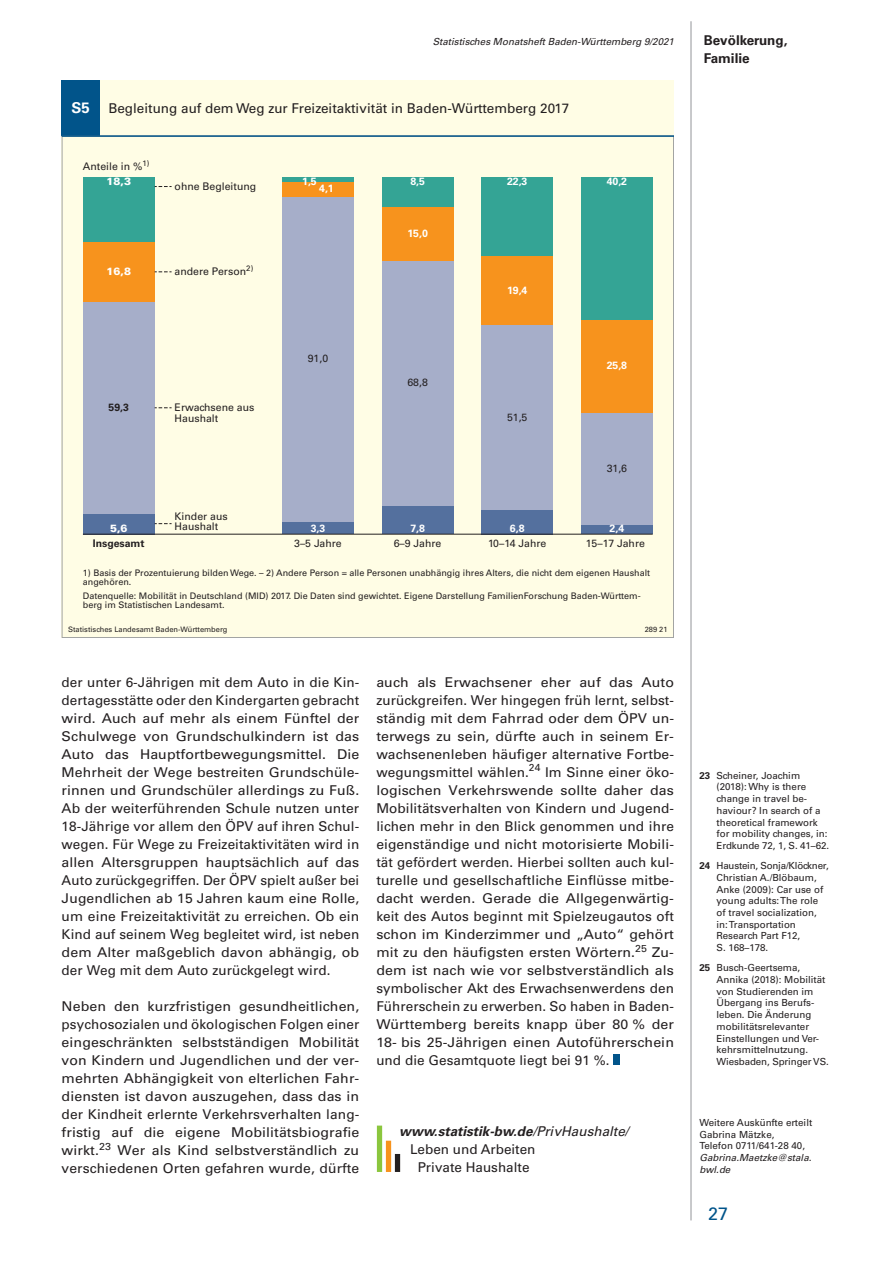
<style>
.page{position:relative;width:893px;height:1263px;background:#fff}
.page>*{position:absolute;margin:0;border:0;box-sizing:border-box;transform-origin:0 0}
.t1{font:18px "Univers";color:#01548a}
.Fließtext{font:13.5px/18px "Univers";letter-spacing:.005em;color:#231f20;text-align:justify;scale:1.05 1}
.Fließtext-2{font:13.5px/18px "Univers";letter-spacing:.005em;color:#231f20;text-align:justify}
.t2{font:italic 700 13.5px "Univers";color:#231f20}
.t3{font:700 13.5px/18px "Univers";color:#231f20}
.t4{font:10.5px/10.5px "Univers";color:#231f20}
.t5{font:700 10.5px "Univers";color:#fff}
.t6{font:700 10.5px "Univers";color:#231f20}
.t7{font:900 10.5px "Univers";color:#fff}
.Bildlegende{font:9.75px/11.7px "Univers";color:#231f20}
.Bildlegende-2{font:italic 9.75px/11.7px "Univers";color:#231f20}
.t8{font:9px/9px "Univers";color:#231f20}
.t9{font:7.5px "Univers";color:#231f20}
.s1{font-weight:700;font-size:15px;color:#fff}
.s2{font-weight:400}
.s3{font-weight:700}
</style>
<div class="page">
<hr style="left:691px;top:21px;width:1px;height:1199px;background:#939598">
<div style="left:614px;top:1055px;width:6px;height:10px;background:#01548a"></div>
<div style="left:62px;top:81px;width:612px;height:557px;background:#fffde5"></div>
<div style="left:62px;top:81px;width:38px;height:55px;background:#01548a"></div>
<svg style="left:62px;top:137px;width:612px;height:501px"></svg>
<div style="left:83px;top:177px;width:72px;height:65px;background:#34a495"></div>
<div style="left:282px;top:177px;width:72px;height:5px;background:#34a495"></div>
<div style="left:382px;top:177px;width:71px;height:30px;background:#34a495"></div>
<div style="left:481px;top:177px;width:72px;height:80px;background:#34a495"></div>
<div style="left:581px;top:177px;width:72px;height:143px;background:#34a495"></div>
<div style="left:83px;top:242px;width:72px;height:60px;background:#f7931d"></div>
<div style="left:282px;top:182px;width:72px;height:15px;background:#f7931d"></div>
<div style="left:382px;top:207px;width:71px;height:54px;background:#f7931d"></div>
<div style="left:481px;top:257px;width:72px;height:69px;background:#f7931d"></div>
<div style="left:581px;top:320px;width:72px;height:93px;background:#f7931d"></div>
<div style="left:83px;top:302px;width:72px;height:212px;background:#a6aec9"></div>
<div style="left:282px;top:197px;width:72px;height:325px;background:#a6aec9"></div>
<div style="left:382px;top:261px;width:71px;height:245px;background:#a6aec9"></div>
<div style="left:481px;top:326px;width:72px;height:184px;background:#a6aec9"></div>
<div style="left:581px;top:413px;width:72px;height:113px;background:#a6aec9"></div>
<div style="left:83px;top:514px;width:72px;height:20px;background:#54709e"></div>
<div style="left:282px;top:522px;width:72px;height:12px;background:#54709e"></div>
<div style="left:382px;top:506px;width:71px;height:28px;background:#54709e"></div>
<div style="left:481px;top:510px;width:72px;height:24px;background:#54709e"></div>
<div style="left:581px;top:526px;width:72px;height:8px;background:#54709e"></div>
<hr style="left:83px;top:534px;width:570px;height:1px;background:#231f20">
<hr style="left:62px;top:135px;width:612px;height:2px;background:#01548a">
<svg style="left:155px;top:186px;width:17px;height:1px"></svg>
<svg style="left:155px;top:407px;width:17px;height:1px"></svg>
<svg style="left:155px;top:272px;width:17px;height:1px"></svg>
<svg style="left:155px;top:523px;width:17px;height:1px"></svg>
<div style="left:377px;top:1125px;width:5px;height:47px;background:#8bc63e"></div>
<div style="left:386px;top:1141px;width:5px;height:31px;background:#f7931d"></div>
<div style="left:395px;top:1154px;width:5px;height:18px;background:#231f20"></div>
<p class="Bildlegende-2" style="left:433px;top:35px;width:243px">Statistisches Monatsheft Baden-Württemberg 9/2021</p>
<p class="t3" style="left:704px;top:31px;width:85px">Bevölkerung,<br>Familie</p>
<p class="Fließtext-2" style="left:72px;top:99px;width:499px"><span class="s1">S5</span> Begleitung auf dem Weg zur Freizeitaktivität in Baden-Württemberg 2017</p>
<p class="t4" style="left:83px;top:161px;width:68px">Anteile in %<sup>1)</sup></p>
<p class="t7" style="left:107px;top:175px;width:26px">18,3</p>
<p class="t4" style="left:175px;top:181px;width:83px">ohne Begleitung</p>
<p class="t5" style="left:302px;top:175px;width:16px">1,5</p>
<p class="t5" style="left:319px;top:182px;width:16px">4,1</p>
<p class="t5" style="left:410px;top:175px;width:16px">8,5</p>
<p class="t5" style="left:507px;top:175px;width:22px">22,3</p>
<p class="t5" style="left:607px;top:175px;width:22px">40,2</p>
<p class="t5" style="left:407px;top:227px;width:22px">15,0</p>
<p class="t7" style="left:107px;top:265px;width:26px">16,8</p>
<p class="t4" style="left:175px;top:266px;width:80px">andere Person<sup>2)</sup></p>
<p class="t5" style="left:507px;top:284px;width:22px">19,4</p>
<p class="t4" style="left:308px;top:353px;width:22px">91,0</p>
<p class="t5" style="left:607px;top:360px;width:22px">25,8</p>
<p class="t4" style="left:407px;top:377px;width:22px">68,8</p>
<p class="t6" style="left:109px;top:401px;width:22px">59,3</p>
<p class="t4" style="left:175px;top:402px;width:81px">Erwachsene aus<br>Haushalt</p>
<p class="t4" style="left:507px;top:412px;width:22px">51,5</p>
<p class="t4" style="left:607px;top:463px;width:22px">31,6</p>
<p class="t7" style="left:110px;top:521px;width:19px">5,6</p>
<p class="t4" style="left:175px;top:511px;width:55px">Kinder aus<br>Haushalt</p>
<p class="t5" style="left:311px;top:522px;width:16px">3,3</p>
<p class="t5" style="left:410px;top:522px;width:16px">7,8</p>
<p class="t5" style="left:510px;top:522px;width:16px">6,8</p>
<p class="t5" style="left:610px;top:522px;width:16px">2,4</p>
<p class="t6" style="left:93px;top:537px;width:53px">Insgesamt</p>
<p class="t4" style="left:294px;top:538px;width:49px">3–5 Jahre</p>
<p class="t4" style="left:394px;top:538px;width:49px">6–9 Jahre</p>
<p class="t4" style="left:488px;top:538px;width:60px">10–14 Jahre</p>
<p class="t4" style="left:586px;top:538px;width:61px">15–17 Jahre</p>
<p class="t8" style="left:83px;top:568px;width:569px">1) Basis der Prozentuierung bilden Wege. – 2) Andere Person = alle Personen unabhängig ihres Alters, die nicht dem eigenen Haushalt angehören.</p>
<p class="t8" style="left:83px;top:591px;width:559px">Datenquelle: Mobilität in Deutschland (MID) 2017. Die Daten sind gewichtet. Eigene Darstellung FamilienForschung Baden-Württem&shy;berg im Statistischen Landesamt.</p>
<p class="t9" style="left:68px;top:624px;width:161px">Statistisches Landesamt Baden-Württemberg</p>
<p class="t9" style="left:645px;top:624px;width:24px">289 21</p>
<p class="Fließtext-2" style="left:62px;top:673px;width:299px">der unter 6-Jährigen mit dem Auto in die Kin&shy;dertagesstätte oder den Kindergarten gebracht wird. Auch auf mehr als einem Fünftel der Schulwege von Grundschulkindern ist das Auto das Hauptfortbewegungsmittel. Die Mehrheit der Wege bestreiten Grundschüle&shy;rinnen und Grundschüler allerdings zu Fuß.<br>Ab der weiterführenden Schule nutzen unter 18-Jährige vor allem den ÖPV auf ihren Schul&shy;wegen. Für Wege zu Freizeitaktivitäten wird in allen Altersgruppen hauptsächlich auf das Auto zurückgegriffen. Der ÖPV spielt außer bei Jugendlichen ab 15 Jahren kaum eine Rolle, um eine Freizeitaktivität zu erreichen. Ob ein Kind auf seinem Weg begleitet wird, ist neben dem Alter maßgeblich davon abhängig, ob der Weg mit dem Auto zurückgelegt wird.</p>
<p class="Fließtext" style="left:62px;top:997px;width:285px">Neben den kurzfristigen gesundheitlichen, psychosozialen und ökologischen Folgen einer eingeschränkten selbstständigen Mobilität von Kindern und Jugendlichen und der ver&shy;mehrten Abhängigkeit von elterlichen Fahr&shy;diensten ist davon auszugehen, dass das in der Kindheit erlernte Verkehrsverhalten lang&shy;fristig auf die eigene Mobilitätsbiografie wirkt.<sup>23</sup> Wer als Kind selbstverständlich zu verschiedenen Orten gefahren wurde, dürfte</p>
<p class="Fließtext" style="left:376px;top:673px;width:285px">auch als Erwachsener eher auf das Auto zurückgreifen. Wer hingegen früh lernt, selbst&shy;ständig mit dem Fahrrad oder dem ÖPV un&shy;terwegs zu sein, dürfte auch in seinem Er&shy;wachsenenleben häufiger alternative Fortbe&shy;wegungsmittel wählen.<sup>24</sup> Im Sinne einer öko&shy;logischen Verkehrswende sollte daher das Mobilitätsverhalten von Kindern und Jugend&shy;lichen mehr in den Blick genommen und ihre eigenständige und nicht motorisierte Mobili&shy;tät gefördert werden. Hierbei sollten auch kul&shy;turelle und gesellschaftliche Einflüsse mitbe&shy;dacht werden. Gerade die Allgegenwärtig&shy;keit des Autos beginnt mit Spielzeugautos oft schon im Kinderzimmer und „Auto“ gehört mit zu den häufigsten ersten Wörtern.<sup>25</sup> Zu&shy;dem ist nach wie vor selbstverständlich als symbolischer Akt des Erwachsenwerdens den Führerschein zu erwerben. So haben in Baden-Württemberg bereits knapp über 80 % der 18- bis 25-Jährigen einen Autoführerschein und die Gesamtquote liegt bei 91 %.</p>
<p class="t2" style="left:399px;top:1123px;width:231px">www.statistik-bw.de<span class="s2">/PrivHaushalte/</span></p>
<p class="Fließtext-2" style="left:410px;top:1140px;width:127px">Leben und Arbeiten</p>
<p class="Fließtext-2" style="left:418px;top:1158px;width:113px">Private Haushalte</p>
<p class="Bildlegende" style="left:716px;top:769px;width:114px;text-indent:-17px"><span class="s3">23</span> Scheiner, Joachim (2018): Why is there change in travel be&shy;haviour? In search of a theoretical framework for mobility changes, in:<br>Erdkunde 72, 1, S. 41–62.</p>
<p class="Bildlegende" style="left:716px;top:860px;width:114px;text-indent:-17px"><span class="s3">24</span> Haustein, Sonja/Klöckner,<br>Christian A./Blöbaum,<br>Anke (2009): Car use of young adults: The role of travel socialization, in: Transportation<br>Research Part F12,<br>S. 168–178.</p>
<p class="Bildlegende" style="left:716px;top:962px;width:114px;text-indent:-17px"><span class="s3">25</span> Busch-Geertsema,<br>Annika (2018): Mobilität von Studierenden im<br>Übergang ins Berufs&shy;leben. Die Änderung mobilitätsrelevanter<br>Einstellungen und Ver&shy;kehrsmittelnutzung.<br>Wiesbaden, Springer VS.</p>
<p class="Bildlegende" style="left:699px;top:1116px;width:114px">Weitere Auskünfte erteilt</p>
<p class="Bildlegende" style="left:699px;top:1128px;width:107px">Gabrina Mätzke,<br>Telefon 0711/641-28 40,</p>
<p class="Bildlegende-2" style="left:699px;top:1152px;width:113px">Gabrina.Maetzke@stala. bwl.de</p>
<h1 class="t1" style="left:708px;top:1203px;width:22px">27</h1>
</div>
